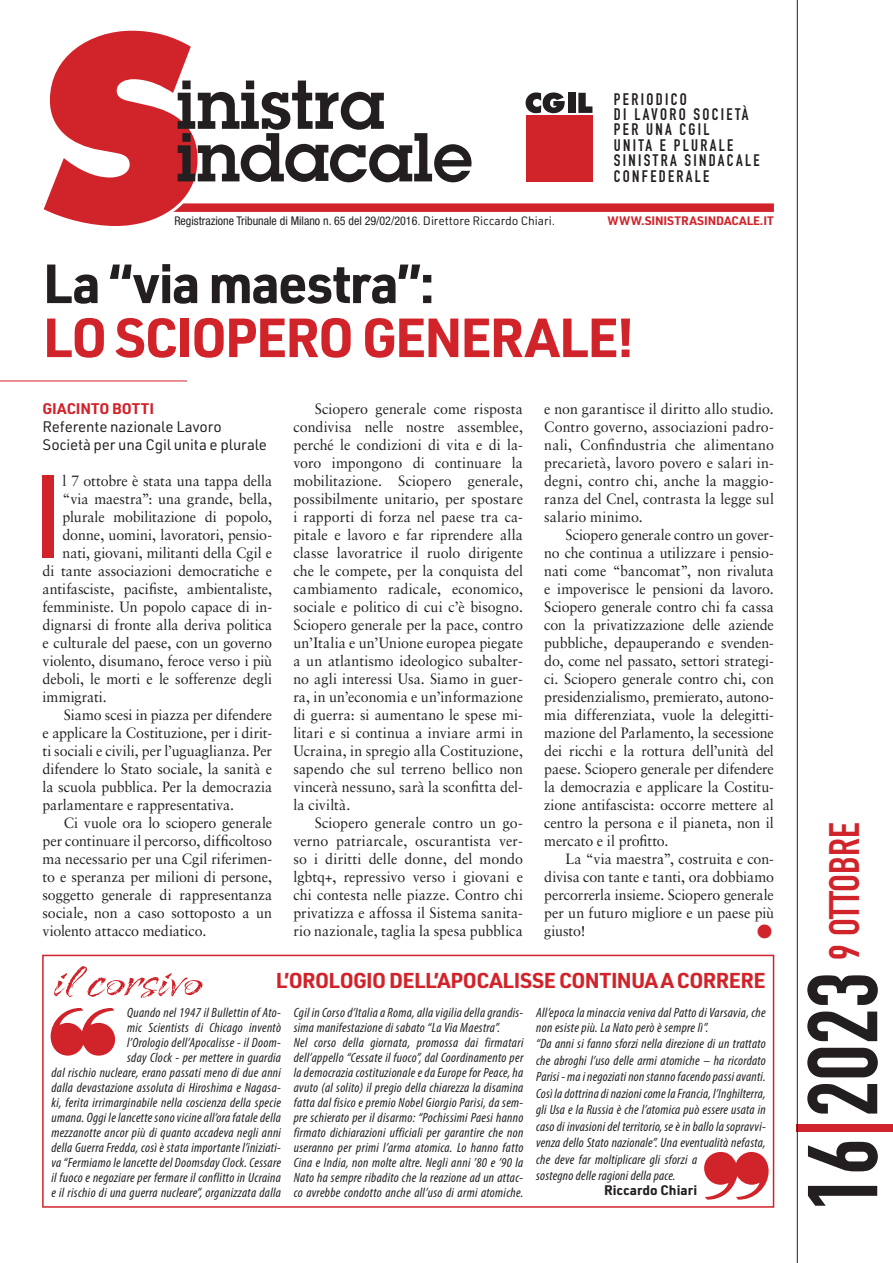
<style>
.page{position:relative;width:893px;height:1263px;background:#fff}
.page>*{position:absolute;margin:0;border:0;box-sizing:border-box;transform-origin:0 0}
.t1{font:116.1px "DIN Engschrift Std";color:#d1232a}
.t2{font:97.35px "DIN Engschrift Std";color:#231f20}
.t3{font:700 54px "URWDIN";letter-spacing:-.035em;color:#d1232a}
.t4{font:700 54px "URWDIN";letter-spacing:-.025em;color:#231f20}
.t5{font:42px "DIN Engschrift Std";letter-spacing:-.005em;color:#d1232a}
.t6{font:700 21px "URWDIN";letter-spacing:-.02em;color:#d1232a}
.t7{font:16.5px/15.5px "DIN Engschrift Std";letter-spacing:.14em;color:#231f20}
.t8{font:15px/18px "Sabon LT Std";color:#231f20;text-align:justify;scale:.95 1}
.Autore{font:15px/18px "URWDIN";letter-spacing:-.01em;color:#231f20}
.Autore-2{font:700 15px "URWDIN";letter-spacing:.005em;color:#d1232a}
.t9{font:15px "Zapf Dingbats IT Cby BT";color:#d1232a}
.t10{font:italic condensed 13.5px/15px "Myriad Pro";letter-spacing:.025em;color:#231f20}
.t11{font:700 13.5px "URWDIN";color:#231f20}
.t12{font:condensed 12px "Helvetica Neue LT Std";color:#231f20}
.t13{font:700 12px "URWDIN";color:#d1232a}
.s1{font-family:"URWDIN";font-stretch:normal}
.s2{color:#d1232a}
</style>
<div class="page">
<hr style="left:797px;top:0;width:1px;height:1263px;background:#231f20">
<div style="left:43px;top:203px;width:731px;height:9px;background:#d1232a"></div>
<svg style="left:42px;top:30px;width:430px;height:196px"></svg>
<svg style="left:526px;top:92px;width:39px;height:21px"></svg>
<div style="left:568px;top:93px;width:7px;height:20px;background:#231f20"></div>
<svg style="left:578px;top:93px;width:14px;height:20px"></svg>
<div style="left:526px;top:115px;width:66px;height:66px;background:#d1232a"></div>
<div style="left:42px;top:955px;width:732px;height:253px;border:2px solid #d1232a"></div>
<svg style="left:51px;top:1008px;width:64px;height:48px"></svg>
<svg style="left:704px;top:1152px;width:65px;height:48px"></svg>
<svg style="left:54px;top:966px;width:148px;height:32px"></svg>
<hr style="left:0;top:381px;width:187px;height:1px;background:#d1232a">
<p class="t7" style="left:614px;top:91px;width:136px">PERIODICO<br>DI LAVORO SOCIETÀ</p>
<p class="t7" style="left:614px;top:122px;width:97px">PER UNA CGIL</p>
<p class="t7" style="left:614px;top:137px;width:121px">UNITA E PLURALE</p>
<p class="t7" style="left:614px;top:153px;width:147px">SINISTRA SINDACALE<br>CONFEDERALE</p>
<p class="t12" style="left:174px;top:214px;width:382px">Registrazione Tribunale di Milano n. 65 del 29/02/2016<span class="s1">. Direttore Riccardo Chiari.</span></p>
<p class="t13" style="left:607px;top:213px;width:168px">WWW.SINISTRASINDACALE.IT</p>
<p class="t4" style="left:43px;top:247px;width:394px">La “via maestra”:</p>
<p class="t3" style="left:43px;top:301px;width:594px">LO SCIOPERO GENERALE!</p>
<p class="t8" style="left:293px;top:400px;width:243px;text-indent:21px">Sciopero generale come risposta condivisa nelle nostre assemblee, perché le condizioni di vita e di la&shy;voro impongono di continuare la mobilitazione. Sciopero generale, possibilmente unitario, per spostare i rapporti di forza nel paese tra ca&shy;pitale e lavoro e far riprendere alla classe lavoratrice il ruolo dirigente che le compete, per la conquista del cambiamento radicale, economico, sociale e politico di cui c’è bisogno.<br>Sciopero generale per la pace, contro un’Italia e un’Unione europea piegate a un atlantismo ideologico subalter&shy;no agli interessi Usa. Siamo in guer&shy;ra, in un’economia e un’informazione di guerra: si aumentano le spese mi&shy;litari e si continua a inviare armi in Ucraina, in spregio alla Costituzione, sapendo che sul terreno bellico non vincerà nessuno, sarà la sconfitta del&shy;la civiltà.</p>
<p class="t8" style="left:293px;top:814px;width:243px;text-indent:21px">Sciopero generale contro un go&shy;verno patriarcale, oscurantista ver&shy;so i diritti delle donne, del mondo lgbtq+, repressivo verso i giovani e chi contesta nelle piazze. Contro chi privatizza e affossa il Sistema sanita&shy;rio nazionale, taglia la spesa pubblica</p>
<p class="t8" style="left:544px;top:400px;width:243px">e non garantisce il diritto allo studio.<br>Contro governo, associazioni padro&shy;nali, Confindustria che alimentano precarietà, lavoro povero e salari in&shy;degni, contro chi, anche la maggio&shy;ranza del Cnel, contrasta la legge sul salario minimo.</p>
<p class="t8" style="left:544px;top:526px;width:243px;text-indent:21px">Sciopero generale contro un gover&shy;no che continua a utilizzare i pensio&shy;nati come “bancomat”, non rivaluta e impoverisce le pensioni da lavoro.<br>Sciopero generale contro chi fa cassa con la privatizzazione delle aziende pubbliche, depauperando e svenden&shy;do, come nel passato, settori strategi&shy;ci. Sciopero generale contro chi, con presidenzialismo, premierato, autono&shy;mia differenziata, vuole la delegitti&shy;mazione del Parlamento, la secessione dei ricchi e la rottura dell’unità del paese. Sciopero generale per difendere la democrazia e applicare la Costitu&shy;zione antifascista: occorre mettere al centro la persona e il pianeta, non il mercato e il profitto.</p>
<p class="t8" style="left:544px;top:850px;width:243px;text-indent:21px">La “via maestra”, costruita e con&shy;divisa con tante e tanti, ora dobbiamo percorrerla insieme. Sciopero generale per un futuro migliore e un paese più giusto!</p>
<p class="Autore-2" style="left:43px;top:398px;width:113px">GIACINTO BOTTI</p>
<p class="Autore" style="left:43px;top:417px;width:226px">Referente nazionale Lavoro<br>Società per una Cgil unita e plurale</p>
<p class="t1" style="left:37px;top:449px;width:25px">I</p>
<p class="t8" style="left:63px;top:472px;width:222px">l 7 ottobre è stata una tappa della</p>
<p class="t8" style="left:63px;top:490px;width:222px">“via maestra”: una grande, bella,</p>
<p class="t8" style="left:63px;top:508px;width:222px">plurale mobilitazione di popolo,</p>
<p class="t8" style="left:63px;top:526px;width:222px">donne, uomini, lavoratori, pensio-</p>
<p class="t8" style="left:63px;top:544px;width:222px">nati, giovani, militanti della Cgil e</p>
<p class="t8" style="left:43px;top:562px;width:243px">di tante associazioni democratiche e</p>
<p class="t8" style="left:43px;top:580px;width:243px">antifasciste, pacifiste, ambientaliste,</p>
<p class="t8" style="left:43px;top:598px;width:243px">femministe. Un popolo capace di in-</p>
<p class="t8" style="left:43px;top:616px;width:243px">dignarsi di fronte alla deriva politica</p>
<p class="t8" style="left:43px;top:634px;width:243px">e culturale del paese, con un governo</p>
<p class="t8" style="left:43px;top:652px;width:243px">violento, disumano, feroce verso i più</p>
<p class="t8" style="left:43px;top:670px;width:243px">deboli, le morti e le sofferenze degli</p>
<p class="t8" style="left:43px;top:688px;width:69px">immigrati.</p>
<p class="t8" style="left:43px;top:706px;width:243px;text-indent:21px">Siamo scesi in piazza per difendere e applicare la Costituzione, per i dirit&shy;ti sociali e civili, per l’uguaglianza. Per difendere lo Stato sociale, la sanità e la scuola pubblica. Per la democrazia parlamentare e rappresentativa.</p>
<p class="t8" style="left:43px;top:814px;width:243px;text-indent:21px">Ci vuole ora lo sciopero generale per continuare il percorso, difficoltoso ma necessario per una Cgil riferimen&shy;to e speranza per milioni di persone, soggetto generale di rappresentanza sociale, non a caso sottoposto a un violento attacco mediatico.</p>
<p class="t9" style="left:757px;top:924px;width:16px">●</p>
<p class="t6" style="left:276px;top:966px;width:491px">L’OROLOGIO DELL’APOCALISSE CONTINUA A CORRERE</p>
<p class="t10" style="left:51px;top:1005px;width:231px;text-align:right">Quando nel 1947 il Bullettin of Ato-<br>mic Scientists di Chicago inventò<br>l’Orologio dell’Apocalisse - il Doom-<br>sday Clock - per mettere in guardia<br>dal rischio nucleare, erano passati meno di due anni dalla devastazione assoluta di Hiroshima e Nagasa&shy;ki, ferita irrimarginabile nella coscienza della specie umana. Oggi le lancette sono vicine all’ora fatale della mezzanotte ancor più di quanto accadeva negli anni della Guerra Fredda, così è stata importante l’iniziati&shy;va “Fermiamo le lancette del Doomsday Clock. Cessare il fuoco e negoziare per fermare il conflitto in Ucraina e il rischio di una guerra nucleare”, organizzata dalla</p>
<p class="t10" style="left:294px;top:1005px;width:231px">Cgil in Corso d’Italia a Roma, alla vigilia della grandis&shy;sima manifestazione di sabato “La Via Maestra”.</p>
<p class="t10" style="left:536px;top:1005px;width:231px">All’epoca la minaccia veniva dal Patto di Varsavia, che non esiste più. La Nato però è sempre lì”.</p>
<p class="t10" style="left:536px;top:1035px;width:231px;line-height:16.5px">“Da anni si fanno sforzi nella direzione di un trattato che abroghi l’uso delle armi atomiche – ha ricordato Parisi - ma i negoziati non stanno facendo passi avanti.<br>Così la dottrina di nazioni come la Francia, l’Inghilterra, gli Usa e la Russia è che l’atomica può essere usata in caso di invasioni del territorio, se è in ballo la sopravvi&shy;venza dello Stato nazionale”. Una eventualità nefasta, che deve far moltiplicare gli sforzi a<br>sostegno delle ragioni della pace.</p>
<p class="t11" style="left:604px;top:1181px;width:95px">Riccardo Chiari</p>
<p class="t10" style="left:294px;top:1035px;width:231px;text-align:justify">Nel corso della giornata, promossa dai firmatari dell’appello “Cessate il fuoco”, dal Coordinamento per la democrazia costituzionale e da Europe for Peace, ha avuto (al solito) il pregio della chiarezza la disamina fatta dal fisico e premio Nobel Giorgio Parisi, da sem&shy;pre schierato per il disarmo: “Pochissimi Paesi hanno firmato dichiarazioni ufficiali per garantire che non useranno per primi l’arma atomica. Lo hanno fatto Cina e India, non molte altre. Negli anni ’80 e ’90 la Nato ha sempre ribadito che la reazione ad un attac&shy;co avrebbe condotto anche all’uso di armi atomiche.</p>
<p class="t5" style="left:820px;top:960px;width:139px;rotate:-90deg">9 OTTOBRE</p>
<p class="t2" style="left:786px;top:1211px;width:240px;rotate:-90deg">16<span class="s2">|</span>2023</p>
</div>
